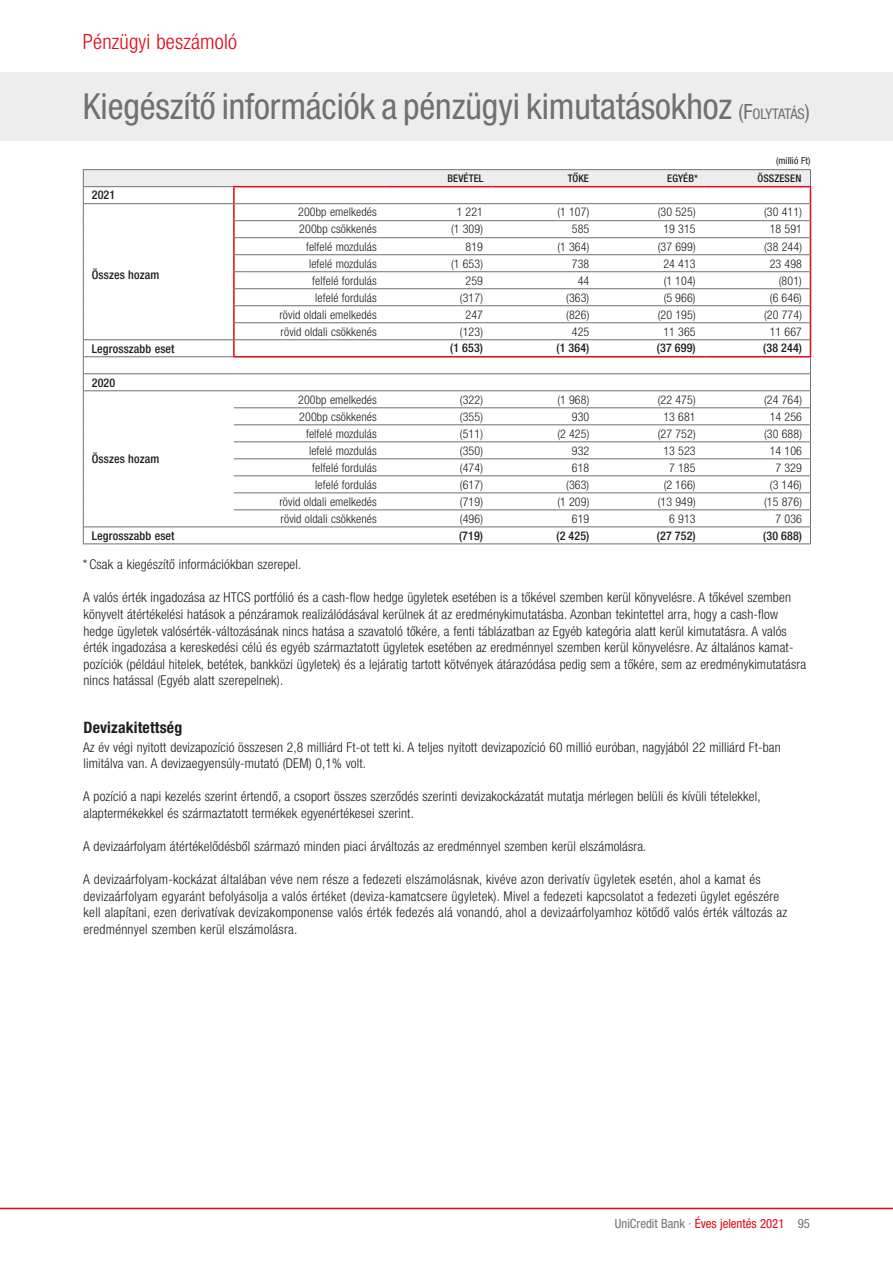
<style>
.page{position:relative;width:893px;height:1263px;background:#fff}
.page>*{position:absolute;margin:0;border:0;box-sizing:border-box;transform-origin:0 0}
.t1{font:condensed 36px "Helvetica Neue LT Pro";letter-spacing:-.005em;color:#70706f}
.t2{font:300 condensed 21px "Helvetica Neue LT Pro";letter-spacing:.01em;color:#e30614}
.t3{font:700 condensed 15.75px "Helvetica Neue LT Pro";letter-spacing:.01em;color:#1d1d1b}
.t4{font:300 condensed 13.5px/16.6px "Helvetica Neue LT Pro";letter-spacing:.01em;color:#1d1d1b}
.t5{font:condensed 12.75px "Helvetica Neue LT Pro";color:#70706f}
.t6{font:300 condensed 12px "Helvetica Neue LT Pro";letter-spacing:.01em;color:#1d1d1b}
.t7{font:500 condensed 12px "Helvetica Neue LT Pro";letter-spacing:.01em;color:#1d1d1b}
.t8{font:500 condensed 10.5px "Helvetica Neue LT Pro";letter-spacing:.01em;color:#1d1d1b}
.t9{font:condensed 9.75px "Helvetica Neue LT Pro";letter-spacing:.01em;color:#1d1d1b}
.s1{font-size:21px}
.s2{font-size:14.7px}
.s3{color:#e30614}
</style>
<div class="page">
<hr style="left:0;top:1208px;width:893px;height:1px;background:#e30614">
<div style="left:0;top:72px;width:893px;height:68px;background:#ededed"></div>
<hr style="left:83px;top:169px;width:151px;height:1px;background:#70706f">
<hr style="left:234px;top:169px;width:577px;height:1px;background:#70706f">
<hr style="left:83px;top:543px;width:728px;height:1px;background:#70706f">
<svg style="left:83px;top:170px;width:728px;height:373px"></svg>
<hr style="left:233px;top:356px;width:471px;height:1px;background:#e30614">
<h2 class="t2" style="left:83px;top:34px;width:156px">Pénzügyi beszámoló</h2>
<h1 class="t1" style="left:83px;top:93px;width:728px">Kiegészítő információk a pénzügyi kimutatásokhoz <span class="s1">(F</span><span class="s2">OLYTATÁS</span><span class="s1">)</span></h1>
<p class="t9" style="left:776px;top:157px;width:36px">(millió Ft)</p>
<p class="t7" style="left:92px;top:191px;width:25px">2021</p>
<p class="t7" style="left:92px;top:270px;width:69px">Összes hozam</p>
<p class="t8" style="left:448px;top:174px;width:37px">BEVÉTEL</p>
<p class="t8" style="left:568px;top:174px;width:23px">TŐKE</p>
<p class="t8" style="left:667px;top:174px;width:32px">EGYÉB*</p>
<p class="t8" style="left:757px;top:174px;width:45px">ÖSSZESEN</p>
<p class="t6" style="left:298px;top:208px;width:80px">200bp emelkedés</p>
<p class="t6" style="left:457px;top:208px;width:28px">1 221</p>
<p class="t6" style="left:557px;top:208px;width:33px">(1 107)</p>
<p class="t6" style="left:658px;top:208px;width:39px">(30 525)</p>
<p class="t6" style="left:764px;top:208px;width:39px">(30 411)</p>
<p class="t6" style="left:299px;top:225px;width:79px">200bp csökkenés</p>
<p class="t6" style="left:451px;top:225px;width:33px">(1 309)</p>
<p class="t6" style="left:572px;top:225px;width:19px">585</p>
<p class="t6" style="left:663px;top:225px;width:34px">19 315</p>
<p class="t6" style="left:770px;top:225px;width:34px">18 591</p>
<p class="t6" style="left:306px;top:242px;width:72px">felfelé mozdulás</p>
<p class="t6" style="left:466px;top:242px;width:19px">819</p>
<p class="t6" style="left:557px;top:242px;width:33px">(1 364)</p>
<p class="t6" style="left:658px;top:242px;width:39px">(37 699)</p>
<p class="t6" style="left:764px;top:242px;width:39px">(38 244)</p>
<p class="t6" style="left:309px;top:259px;width:69px">lefelé mozdulás</p>
<p class="t6" style="left:451px;top:259px;width:33px">(1 653)</p>
<p class="t6" style="left:572px;top:259px;width:19px">738</p>
<p class="t6" style="left:663px;top:259px;width:34px">24 413</p>
<p class="t6" style="left:770px;top:259px;width:34px">23 498</p>
<p class="t6" style="left:312px;top:276px;width:66px">felfelé fordulás</p>
<p class="t6" style="left:465px;top:276px;width:19px">259</p>
<p class="t6" style="left:578px;top:276px;width:13px">44</p>
<p class="t6" style="left:664px;top:276px;width:33px">(1 104)</p>
<p class="t6" style="left:779px;top:276px;width:25px">(801)</p>
<p class="t6" style="left:315px;top:293px;width:63px">lefelé fordulás</p>
<p class="t6" style="left:460px;top:293px;width:25px">(317)</p>
<p class="t6" style="left:566px;top:293px;width:25px">(363)</p>
<p class="t6" style="left:664px;top:293px;width:33px">(5 966)</p>
<p class="t6" style="left:770px;top:293px;width:33px">(6 646)</p>
<p class="t6" style="left:280px;top:310px;width:99px">rövid oldali emelkedés</p>
<p class="t6" style="left:466px;top:310px;width:19px">247</p>
<p class="t6" style="left:566px;top:310px;width:25px">(826)</p>
<p class="t6" style="left:658px;top:310px;width:39px">(20 195)</p>
<p class="t6" style="left:764px;top:310px;width:39px">(20 774)</p>
<p class="t6" style="left:281px;top:327px;width:98px">rövid oldali csökkenés</p>
<p class="t6" style="left:460px;top:327px;width:25px">(123)</p>
<p class="t6" style="left:572px;top:327px;width:19px">425</p>
<p class="t6" style="left:663px;top:327px;width:34px">11 365</p>
<p class="t6" style="left:770px;top:327px;width:34px">11 667</p>
<p class="t7" style="left:92px;top:344px;width:84px">Legrosszabb eset</p>
<p class="t7" style="left:450px;top:344px;width:34px">(1 653)</p>
<p class="t7" style="left:556px;top:344px;width:34px">(1 364)</p>
<p class="t7" style="left:657px;top:344px;width:40px">(37 699)</p>
<p class="t7" style="left:763px;top:344px;width:40px">(38 244)</p>
<p class="t7" style="left:92px;top:378px;width:25px">2020</p>
<p class="t7" style="left:92px;top:455px;width:69px">Összes hozam</p>
<p class="t6" style="left:298px;top:395px;width:80px">200bp emelkedés</p>
<p class="t6" style="left:460px;top:395px;width:25px">(322)</p>
<p class="t6" style="left:557px;top:395px;width:33px">(1 968)</p>
<p class="t6" style="left:658px;top:395px;width:39px">(22 475)</p>
<p class="t6" style="left:764px;top:395px;width:39px">(24 764)</p>
<p class="t6" style="left:299px;top:412px;width:79px">200bp csökkenés</p>
<p class="t6" style="left:460px;top:412px;width:25px">(355)</p>
<p class="t6" style="left:572px;top:412px;width:19px">930</p>
<p class="t6" style="left:663px;top:412px;width:34px">13 681</p>
<p class="t6" style="left:770px;top:412px;width:34px">14 256</p>
<p class="t6" style="left:306px;top:429px;width:72px">felfelé mozdulás</p>
<p class="t6" style="left:460px;top:429px;width:25px">(511)</p>
<p class="t6" style="left:557px;top:429px;width:33px">(2 425)</p>
<p class="t6" style="left:658px;top:429px;width:39px">(27 752)</p>
<p class="t6" style="left:764px;top:429px;width:39px">(30 688)</p>
<p class="t6" style="left:309px;top:446px;width:69px">lefelé mozdulás</p>
<p class="t6" style="left:460px;top:446px;width:25px">(350)</p>
<p class="t6" style="left:572px;top:446px;width:19px">932</p>
<p class="t6" style="left:663px;top:446px;width:34px">13 523</p>
<p class="t6" style="left:770px;top:446px;width:34px">14 106</p>
<p class="t6" style="left:312px;top:463px;width:66px">felfelé fordulás</p>
<p class="t6" style="left:460px;top:463px;width:25px">(474)</p>
<p class="t6" style="left:572px;top:463px;width:19px">618</p>
<p class="t6" style="left:669px;top:463px;width:28px">7 185</p>
<p class="t6" style="left:775px;top:463px;width:28px">7 329</p>
<p class="t6" style="left:315px;top:480px;width:63px">lefelé fordulás</p>
<p class="t6" style="left:460px;top:480px;width:25px">(617)</p>
<p class="t6" style="left:566px;top:480px;width:25px">(363)</p>
<p class="t6" style="left:664px;top:480px;width:33px">(2 166)</p>
<p class="t6" style="left:770px;top:480px;width:33px">(3 146)</p>
<p class="t6" style="left:280px;top:497px;width:99px">rövid oldali emelkedés</p>
<p class="t6" style="left:460px;top:497px;width:25px">(719)</p>
<p class="t6" style="left:557px;top:497px;width:33px">(1 209)</p>
<p class="t6" style="left:658px;top:497px;width:39px">(13 949)</p>
<p class="t6" style="left:764px;top:497px;width:39px">(15 876)</p>
<p class="t6" style="left:281px;top:514px;width:98px">rövid oldali csökkenés</p>
<p class="t6" style="left:460px;top:514px;width:25px">(496)</p>
<p class="t6" style="left:572px;top:514px;width:19px">619</p>
<p class="t6" style="left:669px;top:514px;width:28px">6 913</p>
<p class="t6" style="left:776px;top:514px;width:28px">7 036</p>
<p class="t7" style="left:92px;top:531px;width:84px">Legrosszabb eset</p>
<p class="t7" style="left:459px;top:531px;width:25px">(719)</p>
<p class="t7" style="left:556px;top:531px;width:34px">(2 425)</p>
<p class="t7" style="left:657px;top:531px;width:40px">(27 752)</p>
<p class="t7" style="left:763px;top:531px;width:40px">(30 688)</p>
<p class="t4" style="left:83px;top:558px;width:220px">* Csak a kiegészítő információkban szerepel.</p>
<p class="t4" style="left:83px;top:591px;width:725px">A valós érték ingadozása az HTCS portfólió és a cash-flow hedge ügyletek esetében is a tőkével szemben kerül könyvelésre. A tőkével szemben könyvelt átértékelési hatások a pénzáramok realizálódásával kerülnek át az eredménykimutatásba. Azonban tekintettel arra, hogy a cash-flow hedge ügyletek valósérték-változásának nincs hatása a szavatoló tőkére, a fenti táblázatban az Egyéb kategória alatt kerül kimutatásra. A valós érték ingadozása a kereskedési célú és egyéb származtatott ügyletek esetében az eredménnyel szemben kerül könyvelésre. Az általános kamat&shy;pozíciók (például hitelek, betétek, bankközi ügyletek) és a lejáratig tartott kötvények átárazódása pedig sem a tőkére, sem az eredménykimutatásra nincs hatással (Egyéb alatt szerepelnek).</p>
<p class="t3" style="left:84px;top:721px;width:100px">Devizakitettség</p>
<p class="t4" style="left:83px;top:740px;width:699px">Az év végi nyitott devizapozíció összesen 2,8 milliárd Ft-ot tett ki. A teljes nyitott devizapozíció 60 millió euróban, nagyjából 22 milliárd Ft-ban limitálva van. A devizaegyensúly-mutató (DEM) 0,1% volt.</p>
<p class="t4" style="left:83px;top:790px;width:679px">A pozíció a napi kezelés szerint értendő, a csoport összes szerződés szerinti devizakockázatát mutatja mérlegen belüli és kívüli tételekkel, alaptermékekkel és származtatott termékek egyenértékesei szerint.</p>
<p class="t4" style="left:83px;top:840px;width:565px">A devizaárfolyam átértékelődésből származó minden piaci árváltozás az eredménnyel szemben kerül elszámolásra.</p>
<p class="t4" style="left:83px;top:873px;width:706px">A devizaárfolyam-kockázat általában véve nem része a fedezeti elszámolásnak, kivéve azon derivatív ügyletek esetén, ahol a kamat és deviza árfolyam egyaránt befolyásolja a valós értéket (deviza-kamatcsere ügyletek). Mivel a fedezeti kapcsolatot a fedezeti ügylet egészére kell alapítani, ezen derivatívak devizakomponense valós érték fedezés alá vonandó, ahol a devizaárfolyamhoz kötődő valós érték változás az eredménnyel szemben kerül elszámolásra.</p>
<p class="t5" style="left:615px;top:1219px;width:197px">UniCredit Bank · <span class="s3">Éves jelentés 2021</span> 95</p>
</div>
